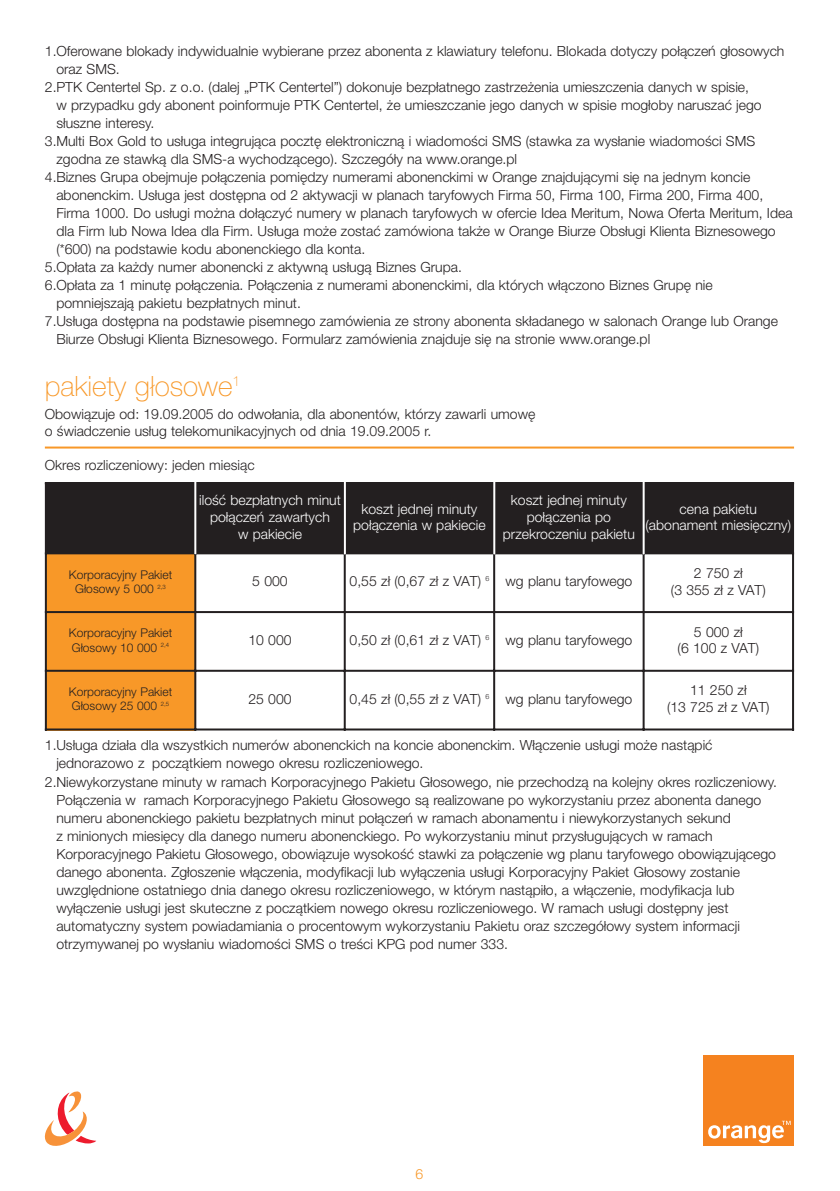
<style>
.page{position:relative;width:840px;height:1191px;background:#fff}
.page>*{position:absolute;margin:0;border:0;box-sizing:border-box;transform-origin:0 0}
.t1{font:100 28px "Helvetica Neue CE";color:#f89828}
.t2{font:300 14px/16.8px "Helvetica Neue CE";color:#231f20;text-align:center}
.t3{font:300 14px/16.8px "Helvetica Neue CE";color:#fff;text-align:center}
.t4{font:300 14px "Helvetica Neue CE";color:#f89828}
.t5{font:300 12px/14.4px "Helvetica Neue CE";color:#231f20}
</style>
<div class="page">
<svg style="left:45px;top:1091px;width:51px;height:54px"></svg>
<div style="left:702px;top:1055px;width:91px;height:90px;background:#f5821f"></div>
<svg style="left:708px;top:1120px;width:82px;height:23px"></svg>
<hr style="left:45px;top:446px;width:748px;height:2px;background:#f89828">
<div style="left:45px;top:482px;width:299px;height:71px;background:#231f20"></div>
<div style="left:344px;top:482px;width:150px;height:71px;background:#231f20"></div>
<div style="left:494px;top:482px;width:149px;height:71px;background:#231f20"></div>
<div style="left:643px;top:482px;width:150px;height:71px;background:#231f20"></div>
<div style="left:45px;top:553px;width:150px;height:59px;background:#f89828"></div>
<div style="left:45px;top:612px;width:150px;height:59px;background:#f89828"></div>
<div style="left:45px;top:671px;width:150px;height:59px;background:#f89828"></div>
<hr style="left:45px;top:482px;width:2px;height:248px;background:#231f20">
<hr style="left:194px;top:482px;width:2px;height:248px;background:#231f20">
<hr style="left:343px;top:482px;width:2px;height:248px;background:#231f20">
<hr style="left:493px;top:482px;width:2px;height:248px;background:#231f20">
<hr style="left:642px;top:482px;width:2px;height:248px;background:#231f20">
<hr style="left:791px;top:482px;width:2px;height:248px;background:#231f20">
<hr style="left:45px;top:552px;width:748px;height:2px;background:#231f20">
<hr style="left:45px;top:611px;width:748px;height:2px;background:#231f20">
<hr style="left:45px;top:670px;width:748px;height:2px;background:#231f20">
<hr style="left:45px;top:728px;width:748px;height:2px;background:#231f20">
<hr style="left:194px;top:481px;width:2px;height:73px;background:#fff">
<hr style="left:344px;top:482px;width:2px;height:72px;background:#fff">
<hr style="left:493px;top:482px;width:2px;height:72px;background:#fff">
<hr style="left:642px;top:482px;width:2px;height:72px;background:#fff">
<p class="t2" style="left:45px;top:43px;width:740px">1.Oferowane blokady indywidualnie wybierane przez abonenta z klawiatury telefonu. Blokada dotyczy połączeń głosowych</p>
<p class="t2" style="left:56px;top:61px;width:65px">oraz SMS.</p>
<p class="t2" style="left:45px;top:79px;width:705px">2.PTK Centertel Sp. z o.o. (dalej „PTK Centertel”) dokonuje bezpłatnego zastrzeżenia umieszczenia danych w spisie,</p>
<p class="t2" style="left:56px;top:97px;width:706px">w przypadku gdy abonent poinformuje PTK Centertel, że umieszczanie jego danych w spisie mogłoby naruszać jego</p>
<p class="t2" style="left:56px;top:115px;width:99px">słuszne interesy.</p>
<p class="t2" style="left:45px;top:133px;width:711px">3.Multi Box Gold to usługa integrująca pocztę elektroniczną i wiadomości SMS (stawka za wysłanie wiadomości SMS</p>
<p class="t2" style="left:56px;top:151px;width:462px">zgodna ze stawką dla SMS-a wychodzącego). Szczegóły na www.orange.pl</p>
<p class="t2" style="left:45px;top:169px;width:706px">4.Biznes Grupa obejmuje połączenia pomiędzy numerami abonenckimi w Orange znajdującymi się na jednym koncie</p>
<p class="t2" style="left:56px;top:187px;width:708px">abonenckim. Usługa jest dostępna od 2 aktywacji w planach taryfowych Firma 50, Firma 100, Firma 200, Firma 400,</p>
<p class="t2" style="left:56px;top:205px;width:737px">Firma 1000. Do usługi można dołączyć numery w planach taryfowych w ofercie Idea Meritum, Nowa Oferta Meritum, Idea</p>
<p class="t2" style="left:56px;top:223px;width:720px">dla Firm lub Nowa Idea dla Firm. Usługa może zostać zamówiona także w Orange Biurze Obsługi Klienta Biznesowego</p>
<p class="t2" style="left:56px;top:241px;width:310px">(*600) na podstawie kodu abonenckiego dla konta.</p>
<p class="t2" style="left:45px;top:259px;width:418px">5.Opłata za każdy numer abonencki z aktywną usługą Biznes Grupa.</p>
<p class="t2" style="left:45px;top:277px;width:669px">6.Opłata za 1 minutę połączenia. Połączenia z numerami abonenckimi, dla których włączono Biznes Grupę nie</p>
<p class="t2" style="left:56px;top:295px;width:246px">pomniejszają pakietu bezpłatnych minut.</p>
<p class="t2" style="left:45px;top:313px;width:734px">7.Usługa dostępna na podstawie pisemnego zamówienia ze strony abonenta składanego w salonach Orange lub Orange</p>
<p class="t2" style="left:56px;top:331px;width:595px">Biurze Obsługi Klienta Biznesowego. Formularz zamówienia znajduje się na stronie www.orange.pl</p>
<h1 class="t1" style="left:45px;top:376px;width:197px">pakiety głosowe<sup>1</sup></h1>
<p class="t2" style="left:45px;top:407px;width:491px;text-align:left">Obowiązuje od: 19.09.2005 do odwołania, dla abonentów, którzy zawarli umowę o świadczenie usług telekomunikacyjnych od dnia 19.09.2005 r.</p>
<p class="t2" style="left:45px;top:457px;width:211px">Okres rozliczeniowy: jeden miesiąc</p>
<p class="t3" style="left:199px;top:493px;width:143px">ilość bezpłatnych minut połączeń zawartych<br>w pakiecie</p>
<p class="t3" style="left:353px;top:501px;width:134px">koszt jednej minuty połączenia w pakiecie</p>
<p class="t3" style="left:502px;top:493px;width:133px">koszt jednej minuty połączenia po przekroczeniu pakietu</p>
<p class="t3" style="left:645px;top:501px;width:147px">cena pakietu (abonament miesięczny)</p>
<p class="t5" style="left:69px;top:568px;width:105px;text-align:center">Korporacyjny Pakiet<br>Głosowy 5 000 <sup>2,3</sup></p>
<p class="t2" style="left:252px;top:574px;width:37px">5 000</p>
<p class="t2" style="left:349px;top:574px;width:284px">0,55 zł (0,67 zł z VAT) <sup>6</sup> wg planu taryfowego</p>
<p class="t2" style="left:670px;top:566px;width:96px">2 750 zł<br>(3 355 zł z VAT)</p>
<p class="t5" style="left:69px;top:627px;width:105px">Korporacyjny Pakiet<br>Głosowy 10 000 <sup>2,4</sup></p>
<p class="t2" style="left:248px;top:633px;width:45px">10 000</p>
<p class="t2" style="left:349px;top:633px;width:284px">0,50 zł (0,61 zł z VAT) <sup>6</sup> wg planu taryfowego</p>
<p class="t2" style="left:677px;top:624px;width:83px">5 000 zł<br>(6 100 z VAT)</p>
<p class="t5" style="left:69px;top:685px;width:105px">Korporacyjny Pakiet<br>Głosowy 25 000 <sup>2,5</sup></p>
<p class="t2" style="left:248px;top:691px;width:45px">25 000</p>
<p class="t2" style="left:349px;top:691px;width:284px">0,45 zł (0,55 zł z VAT) <sup>6</sup> wg planu taryfowego</p>
<p class="t2" style="left:666px;top:683px;width:104px">11 250 zł<br>(13 725 zł z VAT)</p>
<p class="t2" style="left:45px;top:738px;width:668px">1.Usługa działa dla wszystkich numerów abonenckich na koncie abonenckim. Włączenie usługi może nastąpić</p>
<p class="t2" style="left:56px;top:756px;width:368px">jednorazowo z początkiem nowego okresu rozliczeniowego.</p>
<p class="t2" style="left:45px;top:774px;width:733px">2.Niewykorzystane minuty w ramach Korporacyjnego Pakietu Głosowego, nie przechodzą na kolejny okres rozliczeniowy.</p>
<p class="t2" style="left:56px;top:792px;width:706px">Połączenia w ramach Korporacyjnego Pakietu Głosowego są realizowane po wykorzystaniu przez abonenta danego</p>
<p class="t2" style="left:56px;top:810px;width:675px">numeru abonenckiego pakietu bezpłatnych minut połączeń w ramach abonamentu i niewykorzystanych sekund</p>
<p class="t2" style="left:56px;top:828px;width:657px">z minionych miesięcy dla danego numeru abonenckiego. Po wykorzystaniu minut przysługujących w ramach</p>
<p class="t2" style="left:56px;top:846px;width:720px">Korporacyjnego Pakietu Głosowego, obowiązuje wysokość stawki za połączenie wg planu taryfowego obowiązującego</p>
<p class="t2" style="left:56px;top:864px;width:684px">danego abonenta. Zgłoszenie włączenia, modyfikacji lub wyłączenia usługi Korporacyjny Pakiet Głosowy zostanie</p>
<p class="t2" style="left:56px;top:882px;width:679px">uwzględnione ostatniego dnia danego okresu rozliczeniowego, w którym nastąpiło, a włączenie, modyfikacja lub</p>
<p class="t2" style="left:56px;top:900px;width:673px">wyłączenie usługi jest skuteczne z początkiem nowego okresu rozliczeniowego. W ramach usługi dostępny jest</p>
<p class="t2" style="left:56px;top:918px;width:684px">automatyczny system powiadamiania o procentowym wykorzystaniu Pakietu oraz szczegółowy system informacji</p>
<p class="t2" style="left:56px;top:936px;width:453px">otrzymywanej po wysłaniu wiadomości SMS o treści KPG pod numer 333.</p>
<p class="t4" style="left:415px;top:1168px;width:9px">6</p>
</div>
